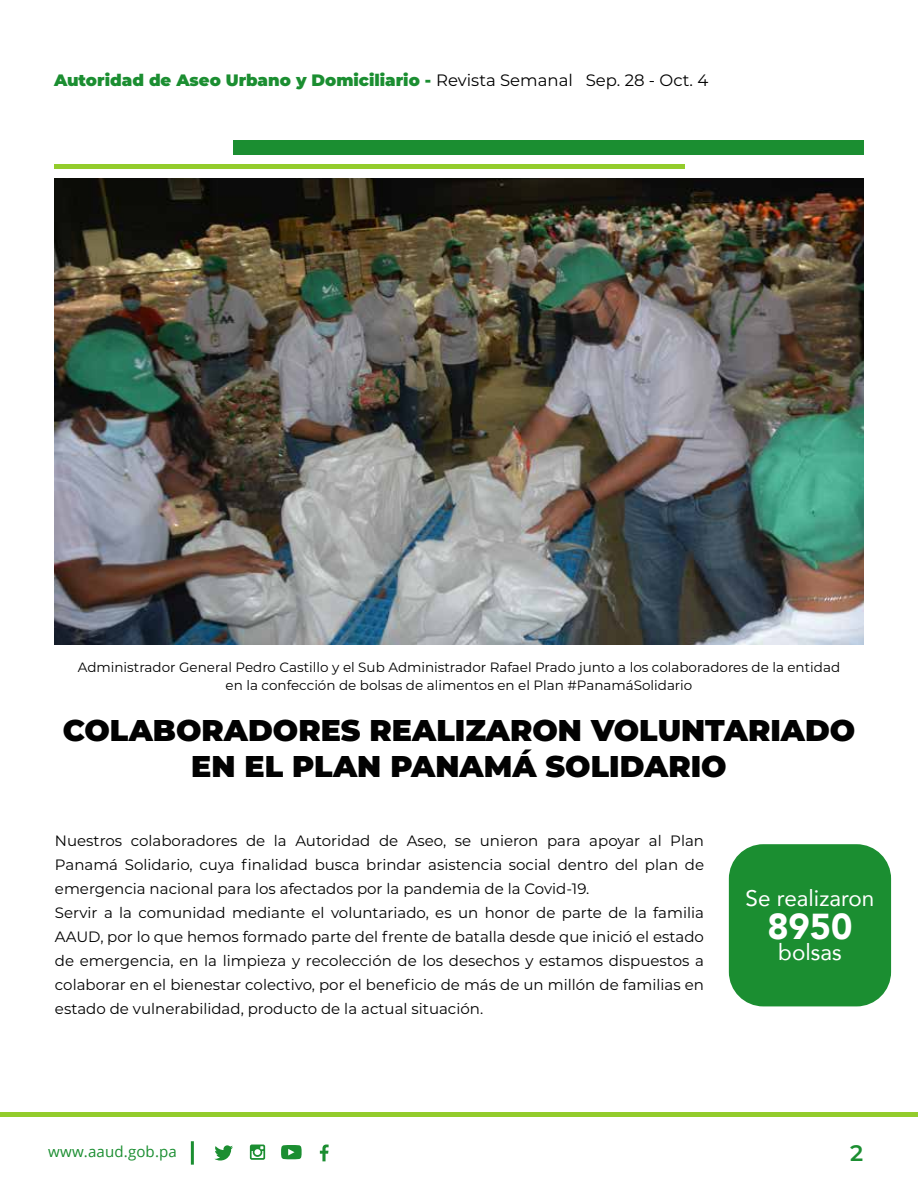
<style>
.page{position:relative;width:918px;height:1188px;background:#fff}
.page>*{position:absolute;margin:0;border:0;box-sizing:border-box;transform-origin:0 0}
.t1{font:900 36px "Avenir";color:#fff}
.t2{font:900 30px/36px "Montserrat";color:#020202;text-align:center}
.t3{font:22.5px "Avenir";color:#fff}
.t4{font:600 22.5px "Montserrat";color:#1b8e31}
.t5{font:900 16.5px "Montserrat";color:#1b8e31}
.t6{font:15px/24px "Montserrat";color:#000}
.t7{font:15px "Open Sans";letter-spacing:.01em;color:#1b8e31}
.t8{font:13.5px/18px "Montserrat";color:#000;text-align:center}
.s1{font-weight:400;color:#000}
</style>
<div class="page">
<div style="left:0;top:1112px;width:918px;height:5px;background:#93cc2c"></div>
<img style="left:54px;top:178px;width:810px;height:466px">
<div style="left:54px;top:164px;width:630px;height:5px;background:#93cc2c"></div>
<div style="left:234px;top:141px;width:630px;height:14px;background:#1b8e31"></div>
<hr style="left:191px;top:1141px;width:3px;height:24px;background:#1b8e31">
<svg style="left:214px;top:1145px;width:19px;height:16px"></svg>
<svg style="left:250px;top:1145px;width:15px;height:15px"></svg>
<svg style="left:320px;top:1145px;width:9px;height:16px"></svg>
<svg style="left:281px;top:1145px;width:21px;height:14px"></svg>
<div style="left:729px;top:844px;width:162px;height:162px;background:#1b8e31;border-radius:35px"></div>
<p class="t5" style="left:54px;top:67px;width:656px">Autoridad de Aseo Urbano y Domiciliario - <span class="s1">Revista Semanal Sep. 28 - Oct. 4</span></p>
<p class="t8" style="left:78px;top:658px;width:764px">Administrador General Pedro Castillo y el Sub Administrador Rafael Prado junto a los colaboradores de la entidad en la confección de bolsas de alimentos en el Plan #PanamáSolidario</p>
<h2 class="t2" style="left:63px;top:711px;width:794px">COLABORADORES REALIZARON VOLUNTARIADO<br>EN EL PLAN PANAMÁ SOLIDARIO</h2>
<p class="t6" style="left:55px;top:828px;width:651px">Nuestros colaboradores de la Autoridad de Aseo, se unieron para apoyar al Plan Panamá Solidario, cuya finalidad busca brindar asistencia social dentro del plan de emergencia nacional para los afectados por la pandemia de la Covid-19.<br>Servir a la comunidad mediante el voluntariado, es un honor de parte de la familia AAUD, por lo que hemos formado parte del frente de batalla desde que inició el estado de emergencia, en la limpieza y recolección de los desechos y estamos dispuestos a colaborar en el bienestar colectivo, por el beneficio de más de un millón de familias en estado de vulnerabilidad, producto de la actual situación.</p>
<h3 class="t3" style="left:746px;top:880px;width:130px">Se realizaron</h3>
<h1 class="t1" style="left:767px;top:896px;width:87px">8950</h1>
<h3 class="t3" style="left:778px;top:934px;width:65px">bolsas</h3>
<p class="t7" style="left:48px;top:1141px;width:130px">www.aaud.gob.pa</p>
<h3 class="t4" style="left:850px;top:1137px;width:15px">2</h3>
</div>
